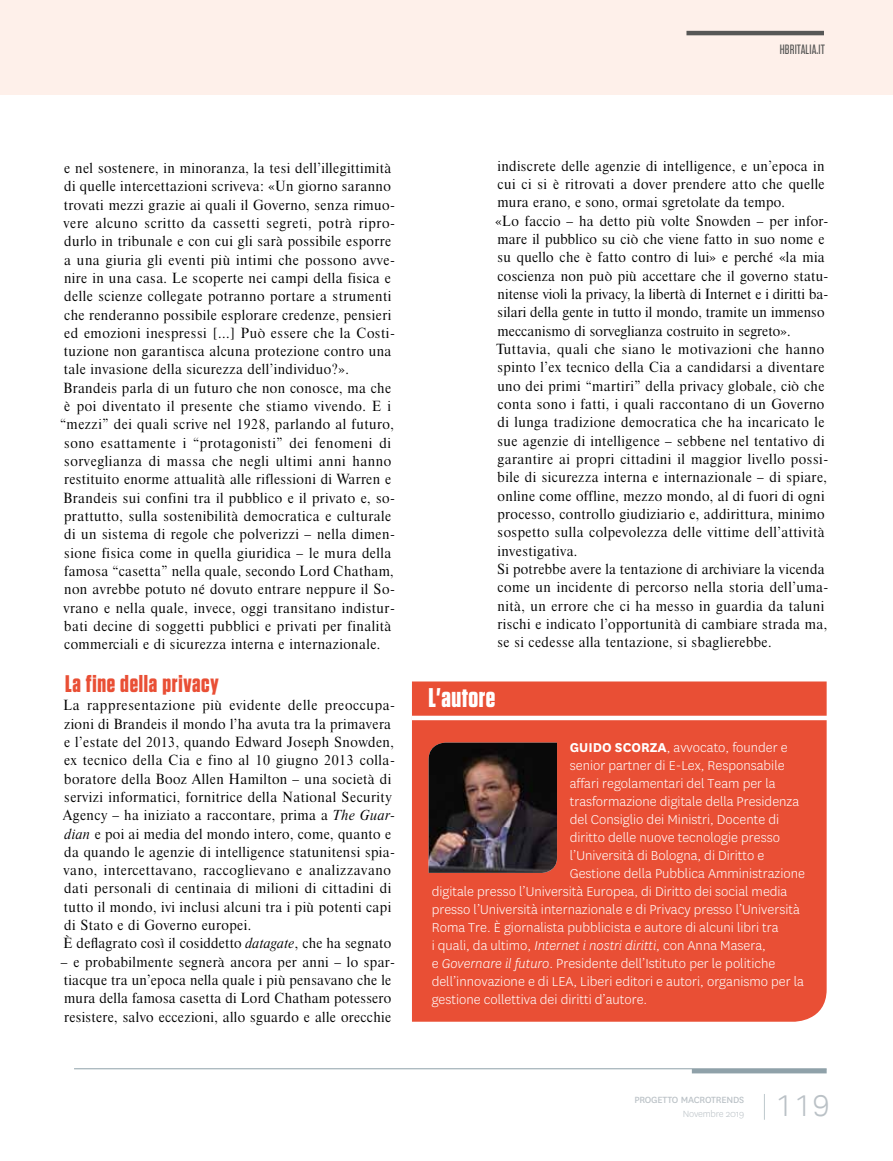
<style>
.page{position:relative;width:893px;height:1161px;background:#fff}
.page>*{position:absolute;margin:0;border:0;box-sizing:border-box;transform-origin:0 0}
.t1{font:300 30px "Aktiv Grotesk";color:#bac1c6}
.t2{font:700 27px "Tungsten";letter-spacing:.02em;color:#fff}
.t3{font:700 24px "Tungsten";letter-spacing:.03em;color:#e94f35}
.t4{font:300 15px "National";color:#fff}
.t5{font:13.8px/18.3px "Dutch 801 BT Roman Headline";letter-spacing:.03em;color:#000}
.t6{font:500 13.5px "Tungsten";letter-spacing:.01em;color:#575756}
.t7{font:10.5px "National";letter-spacing:-.015em;color:#bac1c6}
.t8{font:300 10.5px "National";letter-spacing:-.015em;color:#bac1c6}
.s1{font-family:"Dutch 801 BT Italic Headline"}
.s2{font-weight:700}
.s3{font-style:italic}
.s4{font-weight:100;color:#8fa1a9}
</style>
<div class="page">
<hr style="left:692px;top:1069px;width:135px;height:4px;background:#8fa1a9">
<hr style="left:74px;top:1068px;width:753px;height:1px;background:#8fa1a9">
<div style="left:0;top:0;width:893px;height:94px;background:#fef0ea"></div>
<div style="left:412px;top:681px;width:415px;height:341px;background:#e94f35"></div>
<hr style="left:686px;top:31px;width:138px;height:4px;background:#575756">
<hr style="left:412px;top:716px;width:417px;height:4px;background:#fff">
<img style="left:429px;top:742px;width:128px;height:131px">
<p class="t6" style="left:780px;top:42px;width:47px">HBRITALIA.IT</p>
<p class="t6" style="left:811px;top:42px;width:16px">XXX</p>
<p class="t5" style="left:64px;top:159px;width:329px">e nel sostenere, in minoranza, la tesi dell’illegittimità</p>
<p class="t5" style="left:64px;top:177px;width:328px">di quelle intercettazioni scriveva: «Un giorno saranno</p>
<p class="t5" style="left:64px;top:195px;width:333px">trovati mezzi grazie ai quali il Governo, senza rimuo-</p>
<p class="t5" style="left:64px;top:214px;width:333px">vere alcuno scritto da cassetti segreti, potrà ripro-</p>
<p class="t5" style="left:64px;top:232px;width:328px">durlo in tribunale e con cui gli sarà possibile esporre</p>
<p class="t5" style="left:64px;top:250px;width:332px">a una giuria gli eventi più intimi che possono avve-</p>
<p class="t5" style="left:64px;top:269px;width:328px">nire in una casa. Le scoperte nei campi della fisica e</p>
<p class="t5" style="left:64px;top:287px;width:328px">delle scienze collegate potranno portare a strumenti</p>
<p class="t5" style="left:64px;top:305px;width:329px">che renderanno possibile esplorare credenze, pensieri</p>
<p class="t5" style="left:64px;top:324px;width:332px">ed emozioni inespressi [...] Può essere che la Costi-</p>
<p class="t5" style="left:64px;top:342px;width:329px">tuzione non garantisca alcuna protezione contro una</p>
<p class="t5" style="left:64px;top:360px;width:287px">tale invasione della sicurezza dell’individuo?».</p>
<p class="t5" style="left:64px;top:379px;width:329px">Brandeis parla di un futuro che non conosce, ma che</p>
<p class="t5" style="left:64px;top:397px;width:328px">è poi diventato il presente che stiamo vivendo. E i</p>
<p class="t5" style="left:60px;top:415px;width:335px">“mezzi” dei quali scrive nel 1928, parlando al futuro,</p>
<p class="t5" style="left:64px;top:434px;width:328px">sono esattamente i “protagonisti” dei fenomeni di</p>
<p class="t5" style="left:64px;top:452px;width:329px">sorveglianza di massa che negli ultimi anni hanno</p>
<p class="t5" style="left:64px;top:470px;width:329px">restituito enorme attualità alle riflessioni di Warren e</p>
<p class="t5" style="left:64px;top:488px;width:333px">Brandeis sui confini tra il pubblico e il privato e, so-</p>
<p class="t5" style="left:64px;top:507px;width:329px">prattutto, sulla sostenibilità democratica e culturale</p>
<p class="t5" style="left:64px;top:525px;width:332px">di un sistema di regole che polverizzi – nella dimen-</p>
<p class="t5" style="left:64px;top:543px;width:329px">sione fisica come in quella giuridica – le mura della</p>
<p class="t5" style="left:64px;top:562px;width:331px">famosa “casetta” nella quale, secondo Lord Chatham,</p>
<p class="t5" style="left:64px;top:580px;width:332px">non avrebbe potuto né dovuto entrare neppure il So-</p>
<p class="t5" style="left:64px;top:598px;width:333px">vrano e nella quale, invece, oggi transitano indistur-</p>
<p class="t5" style="left:64px;top:617px;width:329px">bati decine di soggetti pubblici e privati per finalità</p>
<p class="t5" style="left:64px;top:635px;width:318px">commerciali e di sicurezza interna e internazionale.</p>
<h3 class="t3" style="left:65px;top:671px;width:155px">La fine della privacy</h3>
<p class="t5" style="left:63px;top:696px;width:333px">La rappresentazione più evidente delle preoccupa&shy;zioni di Brandeis il mondo l’ha avuta tra la primavera e l’estate del 2013, quando Edward Joseph Snowden, ex tecnico della Cia e fino al 10 giugno 2013 colla&shy;boratore della Booz Allen Hamilton – una società di servizi informatici, fornitrice della National Security Agency – ha iniziato a raccontare, prima a <span class="s1">The Guar&shy;dian</span> e poi ai media del mondo intero, come, quanto e da quando le agenzie di intelligence statunitensi spia&shy;vano, intercettavano, raccoglievano e analizzavano dati personali di centinaia di milioni di cittadini di tutto il mondo, ivi inclusi alcuni tra i più potenti capi di Stato e di Governo europei.<br>È deflagrato così il cosiddetto <span class="s1">datagate</span>, che ha segnato</p>
<p class="t5" style="left:61px;top:952px;width:336px">– e probabilmente segnerà ancora per anni – lo spar&shy;tiacque tra un’epoca nella quale i più pensavano che le mura della famosa casetta di Lord Chatham potessero resistere, salvo eccezioni, allo sguardo e alle orecchie</p>
<p class="t5" style="left:495px;top:156px;width:334px">indiscrete delle agenzie di intelligence, e un’epoca in cui ci si è ritrovati a dover prendere atto che quelle mura erano, e sono, ormai sgretolate da tempo.<br>«Lo faccio – ha detto più volte Snowden – per infor&shy;mare il pubblico su ciò che viene fatto in suo nome e su quello che è fatto contro di lui» e perché «la mia coscienza non può più accettare che il governo statu&shy;nitense violi la privacy, la libertà di Internet e i diritti ba&shy;silari della gente in tutto il mondo, tramite un immenso meccanismo di sorveglianza costruito in segreto».<br>Tuttavia, quali che siano le motivazioni che hanno spinto l’ex tecnico della Cia a candidarsi a diventare uno dei primi “martiri” della privacy globale, ciò che conta sono i fatti, i quali raccontano di un Governo di lunga tradizione democratica che ha incaricato le sue agenzie di intelligence – sebbene nel tentativo di garantire ai propri cittadini il maggior livello possi&shy;bile di sicurezza interna e internazionale – di spiare, online come offline, mezzo mondo, al di fuori di ogni processo, controllo giudiziario e, addirittura, minimo sospetto sulla colpevolezza delle vittime dell’attività investigativa.<br>Si potrebbe avere la tentazione di archiviare la vicenda come un incidente di percorso nella storia dell’uma&shy;nità, un errore che ci ha messo in guardia da taluni rischi e indicato l’opportunità di cambiare strada ma, se si cedesse alla tentazione, si sbaglierebbe.</p>
<h2 class="t2" style="left:429px;top:683px;width:68px">L'autore</h2>
<p class="t4" style="left:570px;top:738px;width:219px"><span class="s2">GUIDO SCORZA</span>, avvocato, founder e</p>
<p class="t4" style="left:570px;top:756px;width:216px">senior partner di E-Lex, Responsabile</p>
<p class="t4" style="left:570px;top:774px;width:207px">affari regolamentari del Team per la</p>
<p class="t4" style="left:570px;top:792px;width:231px">trasformazione digitale della Presidenza</p>
<p class="t4" style="left:570px;top:810px;width:211px">del Consiglio dei Ministri, Docente di</p>
<p class="t4" style="left:570px;top:828px;width:212px">diritto delle nuove tecnologie presso</p>
<p class="t4" style="left:570px;top:846px;width:196px">l’Università di Bologna, di Diritto e</p>
<p class="t4" style="left:570px;top:864px;width:237px">Gestione della Pubblica Amministrazione</p>
<p class="t4" style="left:432px;top:882px;width:357px">digitale presso l’Università Europea, di Diritto dei social media</p>
<p class="t4" style="left:432px;top:900px;width:370px">presso l’Università internazionale e di Privacy presso l’Università</p>
<p class="t4" style="left:432px;top:918px;width:348px">Roma Tre. È giornalista pubblicista e autore di alcuni libri tra</p>
<p class="t4" style="left:432px;top:936px;width:336px">i quali, da ultimo, <span class="s3">Internet i nostri diritti</span>, con Anna Masera,</p>
<p class="t4" style="left:432px;top:954px;width:345px">e <span class="s3">Governare il futuro</span>. Presidente dell’Istituto per le politiche</p>
<p class="t4" style="left:432px;top:972px;width:374px">dell’innovazione e di LEA, Liberi editori e autori, organismo per la</p>
<p class="t4" style="left:432px;top:990px;width:217px">gestione collettiva dei diritti d’autore.</p>
<p class="t7" style="left:634px;top:1093px;width:111px">PROGETTO MACROTRENDS</p>
<p class="t8" style="left:683px;top:1107px;width:63px">Novembre 2019</p>
<h1 class="t1" style="left:762px;top:1085px;width:70px"><span class="s4">|</span> 119</h1>
</div>
